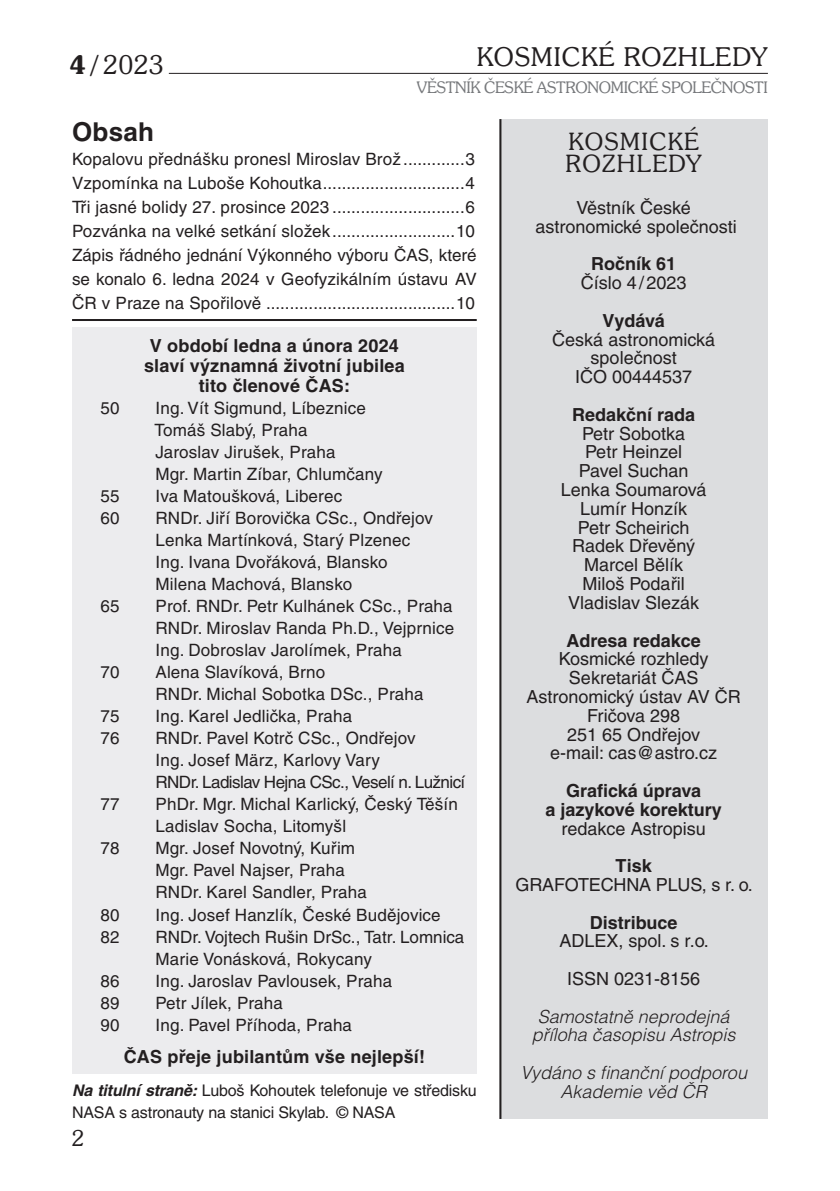
<style>
.page{position:relative;width:840px;height:1191px;background:#fff}
.page>*{position:absolute;margin:0;border:0;box-sizing:border-box;transform-origin:0 0}
.t1{font:300 26px "Souvenir IT Cby BTCE";letter-spacing:.04em;color:#231f20}
.t2{font:700 26px "Helvetica CE";letter-spacing:.01em;color:#231f20}
.t3{font:300 24px/22px "Souvenir IT Cby BTCE";letter-spacing:.06em;color:#231f20}
.t4{font:300 22px "Souvenir IT Cby BTCE";color:#231f20}
.t5{font:18px/18.8px "Helvetica CE";color:#231f20;text-align:center}
.t6{font:700 18px/20px "Helvetica CE";color:#231f20;text-align:center}
.t7{font:italic 300 18px/18.8px "Helvetica CE";color:#231f20;text-align:center}
.t8{font:17px/22px "Helvetica CE";letter-spacing:.01em;color:#231f20}
.t9{font:16px/22px "Helvetica CE";letter-spacing:-.01em;color:#231f20}
.t10{font:300 16px "Souvenir IT Cby BTCE";letter-spacing:-.02em;color:#76787b}
.s1{font-weight:600}
.s2{font-weight:700;font-style:italic}
</style>
<div class="page">
<hr style="left:169px;top:73px;width:598px;height:1px;background:#231f20">
<div style="left:499px;top:119px;width:268px;height:1000px;background:#dcdddf"></div>
<hr style="left:499px;top:119px;width:2px;height:1000px;background:#231f20">
<div style="left:72px;top:327px;width:404px;height:747px;background:#ececee"></div>
<hr style="left:72px;top:319px;width:404px;height:2px;background:#231f20">
<h1 class="t1" style="left:69px;top:48px;width:96px"><span class="s1">4 /</span> 2023</h1>
<h1 class="t1" style="left:476px;top:39px;width:292px">KOSMICKÉ ROZHLEDY</h1>
<p class="t10" style="left:416px;top:77px;width:352px">VĚSTNÍK ČESKÉ ASTRONOMICKÉ SPOLEČNOSTI</p>
<h1 class="t2" style="left:72px;top:116px;width:83px">Obsah</h1>
<p class="t8" style="left:72px;top:147px;width:406px;line-height:24px;text-align:justify">Kopalovu přednášku pronesl Miroslav Brož .............3<br>Vzpomínka na Luboše Kohoutka ..............................4<br>Tři jasné bolidy 27. prosince 2023 ............................6<br>Pozvánka na velké setkání složek ..........................10<br>Zápis řádného jednání Výkonného výboru ČAS, které se konalo 6. ledna 2024 v Geofyzikálním ústavu AV ČR v Praze na Spořilově ........................................10</p>
<p class="t6" style="left:144px;top:336px;width:262px">V období ledna a února 2024 slaví významná životní jubilea tito členové ČAS:</p>
<p class="t8" style="left:100px;top:397px;width:21px">50</p>
<p class="t8" style="left:154px;top:397px;width:229px">Ing. Vít Sigmund, Líbeznice<br>Tomáš Slabý, Praha<br>Jaroslav Jirušek, Praha<br>Mgr. Martin Zíbar, Chlumčany</p>
<p class="t8" style="left:100px;top:485px;width:21px">55</p>
<p class="t8" style="left:155px;top:485px;width:188px">Iva Matoušková, Liberec</p>
<p class="t8" style="left:100px;top:507px;width:21px">60</p>
<p class="t8" style="left:155px;top:507px;width:279px">RNDr. Jiří Borovička CSc., Ondřejov<br>Lenka Martínková, Starý Plzenec<br>Ing. Ivana Dvořáková, Blansko<br>Milena Machová, Blansko</p>
<p class="t8" style="left:100px;top:595px;width:21px">65</p>
<p class="t8" style="left:155px;top:595px;width:300px;text-align:justify">Prof. RNDr. Petr Kulhánek CSc., Praha RNDr. Miroslav Randa Ph.D., Vejprnice Ing. Dobroslav Jarolímek, Praha</p>
<p class="t8" style="left:100px;top:661px;width:21px">70</p>
<p class="t8" style="left:155px;top:661px;width:269px">Alena Slavíková, Brno<br>RNDr. Michal Sobotka DSc., Praha</p>
<p class="t8" style="left:100px;top:705px;width:21px">75</p>
<p class="t8" style="left:155px;top:705px;width:198px">Ing. Karel Jedlička, Praha</p>
<p class="t8" style="left:100px;top:727px;width:21px">76</p>
<p class="t8" style="left:155px;top:727px;width:311px">RNDr. Pavel Kotrč CSc., Ondřejov<br>Ing. Josef März, Karlovy Vary<br>RNDr. Ladislav Hejna CSc., Veselí n. Lužnicí</p>
<p class="t8" style="left:100px;top:793px;width:21px">77</p>
<p class="t8" style="left:155px;top:793px;width:304px">PhDr. Mgr. Michal Karlický, Český Těšín<br>Ladislav Socha, Litomyšl</p>
<p class="t8" style="left:100px;top:837px;width:21px">78</p>
<p class="t8" style="left:155px;top:837px;width:213px">Mgr. Josef Novotný, Kuřim<br>Mgr. Pavel Najser, Praha<br>RNDr. Karel Sandler, Praha</p>
<p class="t8" style="left:100px;top:903px;width:21px">80</p>
<p class="t8" style="left:155px;top:903px;width:286px">Ing. Josef Hanzlík, České Budějovice</p>
<p class="t8" style="left:100px;top:925px;width:21px">82</p>
<p class="t8" style="left:155px;top:925px;width:310px">RNDr. Vojtech Rušin DrSc., Tatr. Lomnica<br>Marie Vonásková, Rokycany</p>
<p class="t8" style="left:100px;top:969px;width:21px">86</p>
<p class="t8" style="left:155px;top:969px;width:238px">Ing. Jaroslav Pavlousek, Praha</p>
<p class="t8" style="left:100px;top:991px;width:21px">89</p>
<p class="t8" style="left:155px;top:991px;width:129px">Petr Jílek, Praha</p>
<p class="t8" style="left:100px;top:1013px;width:21px">90</p>
<p class="t8" style="left:155px;top:1013px;width:198px">Ing. Pavel Příhoda, Praha</p>
<p class="t6" style="left:124px;top:1046px;width:303px">ČAS přeje jubilantům vše nejlepší!</p>
<p class="t9" style="left:72px;top:1079px;width:406px"><span class="s2">Na titulní straně:</span> Luboš Kohoutek telefonuje ve středisku<br>NASA s astronauty na stanici Skylab. © NASA</p>
<p class="t4" style="left:72px;top:1124px;width:14px">2</p>
<h2 class="t3" style="left:565px;top:129px;width:138px">KOSMICKÉ<br>ROZHLEDY</h2>
<p class="t5" style="left:535px;top:198px;width:203px">Věstník České astronomické společnosti</p>
<p class="t6" style="left:590px;top:254px;width:87px">Ročník 61</p>
<p class="t5" style="left:580px;top:273px;width:107px">Číslo 4 / 2023</p>
<p class="t6" style="left:602px;top:310px;width:64px">Vydává</p>
<p class="t5" style="left:552px;top:330px;width:164px">Česká astronomická společnost<br>IČO 00444537</p>
<p class="t6" style="left:571px;top:404px;width:125px">Redakční rada</p>
<p class="t5" style="left:560px;top:424px;width:147px">Petr Sobotka<br>Petr Heinzel<br>Pavel Suchan<br>Lenka Soumarová<br>Lumír Honzík<br>Petr Scheirich<br>Radek Dřevěný<br>Marcel Bělík<br>Miloš Podařil<br>Vladislav Slezák</p>
<p class="t6" style="left:566px;top:630px;width:136px">Adresa redakce</p>
<p class="t5" style="left:526px;top:649px;width:216px">Kosmické rozhledy<br>Sekretariát ČAS<br>Astronomický ústav AV ČR<br>Fričova 298<br>251 65 Ondřejov<br>e-mail: cas@astro.cz</p>
<p class="t6" style="left:545px;top:781px;width:178px;line-height:18.8px">Grafická úprava<br>a jazykové korektury</p>
<p class="t5" style="left:561px;top:819px;width:146px">redakce Astropisu</p>
<p class="t6" style="left:615px;top:855px;width:38px">Tisk</p>
<p class="t5" style="left:515px;top:875px;width:238px">GRAFOTECHNA PLUS, s r. o.</p>
<p class="t6" style="left:589px;top:912px;width:89px">Distribuce</p>
<p class="t5" style="left:559px;top:922px;width:151px;line-height:37.6px">ADLEX, spol. s r.o.<br>ISSN 0231-8156</p>
<p class="t7" style="left:531px;top:1007px;width:205px">Samostatně neprodejná příloha časopisu Astropis</p>
<p class="t7" style="left:520px;top:1063px;width:228px">Vydáno s finanční podporou<br>Akademie věd ČR</p>
</div>
